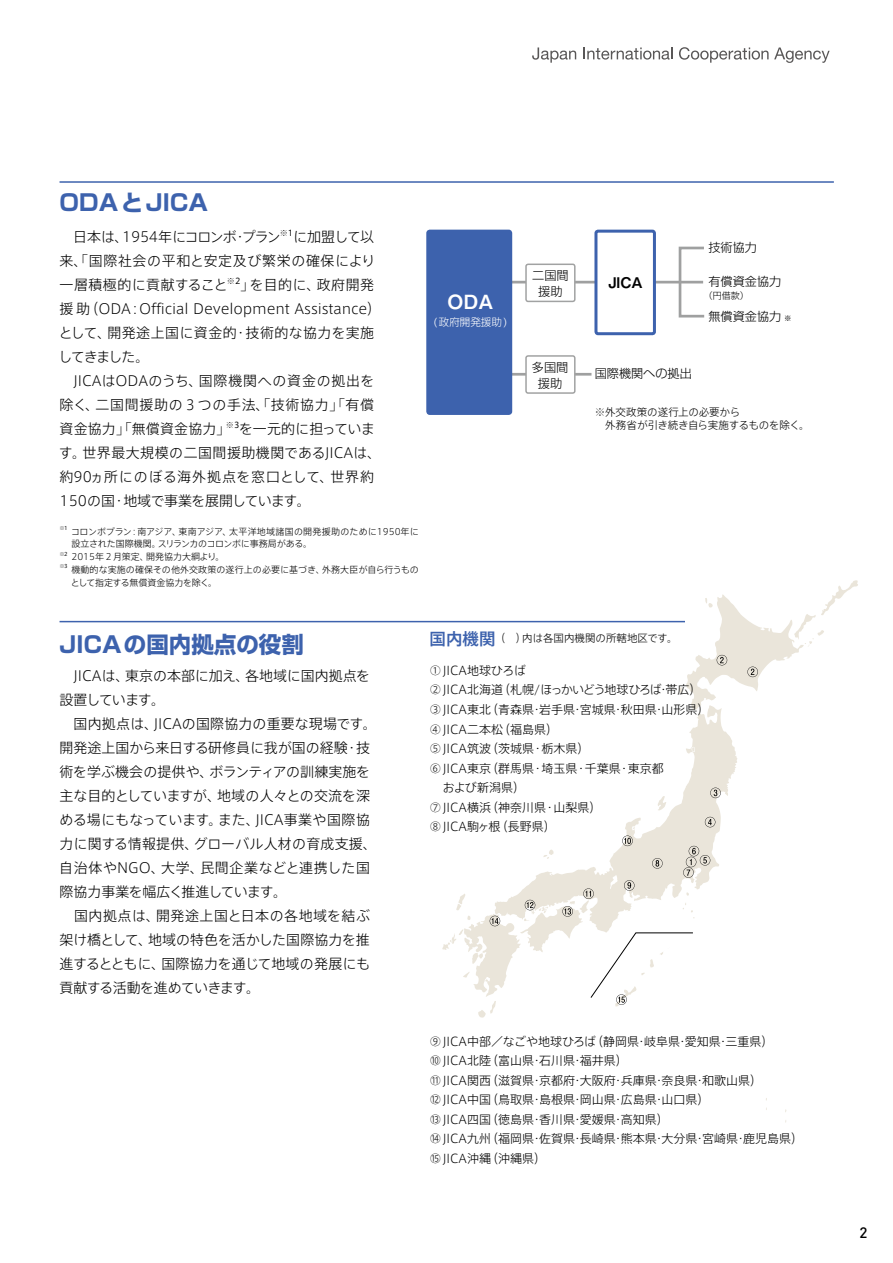
<style>
.page{position:relative;width:893px;height:1263px;background:#fff}
.page>*{position:absolute;margin:0;border:0;box-sizing:border-box;transform-origin:0 0}
.t1{font:700 22.5px "Shin Go Pr 6 N";color:#3d62ad}
.t2{font:19.5px "Midashi Go Pro MB31";color:#fff}
.t3{font:500 15px "DIN";color:#000}
.t4{font:14.7px "Midashi Go Pro MB31";color:#000}
.t5{font:300 13.95px/24px "Axis Std";color:#000}
.t6{font:300 13.95px "Axis Std";letter-spacing:-.02em;color:#000}
.t7{font:300 12.15px/16.2px "Shin Go Pro";color:#000;text-align:center}
.t8{font:300 12px/19.5px "Axis Std";color:#000}
.t9{font:300 10.5px/13.5px "Axis Std";letter-spacing:-.01em;color:#000}
.t10{font:300 10.5px "Shin Go Pro";color:#fff}
.t11{font:300 9px/12.8px "Axis Std";color:#000}
.t12{font:300 9px "Shin Go Pro";color:#000}
.t13{font:8.1px "Axis Std";color:#000}
.t14{font:500 7.5px "Gothic BBB Pro";color:#000}
.t15{font:5.25px "Axis Std";color:#000}
.s1{font-weight:500;font-size:16.5px;color:#3d62ad}
</style>
<div class="page">
<svg style="left:532px;top:47px;width:44px;height:16px"></svg>
<svg style="left:583px;top:47px;width:89px;height:13px"></svg>
<svg style="left:679px;top:47px;width:151px;height:16px"></svg>
<hr style="left:487px;top:281px;width:216px;height:2px;background:#9fa0a0">
<div style="left:679px;top:247px;width:26px;height:70px;border:3px solid #9fa0a0"></div>
<hr style="left:509px;top:373px;width:82px;height:3px;background:#9fa0a0">
<div style="left:526px;top:356px;width:49px;height:37px;background:#fff;border-radius:2px"></div>
<div style="left:525px;top:355px;width:51px;height:39px;border:2px solid #a1a2a2;border-radius:2px"></div>
<div style="left:526px;top:264px;width:49px;height:37px;background:#fff;border-radius:2px"></div>
<div style="left:525px;top:264px;width:51px;height:38px;border:2px solid #a1a2a2;border-radius:2px"></div>
<div style="left:428px;top:231px;width:83px;height:182px;background:#3d62ad;border-radius:2px"></div>
<div style="left:426px;top:230px;width:86px;height:185px;border:3px solid #3d62ad;border-radius:2px"></div>
<div style="left:596px;top:231px;width:58px;height:103px;background:#fff;border-radius:2px"></div>
<div style="left:594px;top:230px;width:62px;height:105px;border:3px solid #3d62ad;border-radius:2px"></div>
<hr style="left:60px;top:181px;width:774px;height:2px;background:#3d62ad">
<hr style="left:60px;top:621px;width:770px;height:1px;background:#3d62ad">
<svg style="left:625px;top:710px;width:112px;height:161px"></svg>
<svg style="left:679px;top:580px;width:179px;height:130px"></svg>
<svg style="left:710px;top:788px;width:11px;height:10px"></svg>
<svg style="left:705px;top:817px;width:10px;height:10px"></svg>
<svg style="left:442px;top:835px;width:268px;height:183px"></svg>
<h1 class="t1" style="left:60px;top:185px;width:150px">ODAとJICA</h1>
<p class="t6" style="left:60px;top:227px;width:223px">　日本は、1954年にコロンボ・プラン</p>
<p class="t13" style="left:280px;top:226px;width:15px">※1</p>
<p class="t5" style="left:60px;top:224px;width:317px;text-align:justify;text-indent:234px">に加盟して以来、「国際社会の平和と安定及び繁栄の確保により一層積極的に貢献すること</p>
<p class="t13" style="left:227px;top:274px;width:15px">※2</p>
<p class="t5" style="left:59px;top:272px;width:324px;text-indent:182px">」を目的に、政府開発援助（ODA：Official Development Assistance）として、開発途上国に資金的・技術的な協力を実施してきました。<br>　JICAはODAのうち、国際機関への資金の拠出を除く、二国間援助の３つの手法、「技術協力」「有償資金協力」「無償資金協力」</p>
<p class="t13" style="left:226px;top:418px;width:15px">※3</p>
<p class="t5" style="left:59px;top:416px;width:324px;text-indent:180px">を一元的に担っています。世界最大規模の二国間援助機関であるJICAは、約90ヵ所にのぼる海外拠点を窓口として、世界約<br>150の国・地域で事業を展開しています。</p>
<p class="t15" style="left:60px;top:524px;width:10px">※1</p>
<p class="t11" style="left:71px;top:524px;width:349px">コロンボプラン：南アジア、東南アジア、太平洋地域諸国の開発援助のために1950年に設立された国際機関。スリランカのコロンボに事務局がある。</p>
<p class="t15" style="left:60px;top:550px;width:10px">※2</p>
<p class="t11" style="left:71px;top:550px;width:155px">2015年２月策定、開発協力大綱より。</p>
<p class="t15" style="left:60px;top:562px;width:10px">※3</p>
<p class="t11" style="left:71px;top:562px;width:349px">機動的な実施の確保その他外交政策の遂行上の必要に基づき、外務大臣が自ら行うものとして指定する無償資金協力を除く。</p>
<h2 class="t2" style="left:448px;top:286px;width:47px">ODA</h2>
<p class="t10" style="left:433px;top:314px;width:75px">(政府開発援助)</p>
<p class="t7" style="left:532px;top:266px;width:38px">二国間援助</p>
<p class="t4" style="left:608px;top:270px;width:36px">JICA</p>
<p class="t7" style="left:532px;top:357px;width:38px">多国間援助</p>
<p class="t7" style="left:595px;top:364px;width:99px">国際機関への拠出</p>
<p class="t7" style="left:708px;top:238px;width:50px">技術協力</p>
<p class="t7" style="left:708px;top:272px;width:74px">有償資金協力</p>
<p class="t12" style="left:704px;top:289px;width:46px">（円借款）</p>
<p class="t7" style="left:708px;top:307px;width:74px">無償資金協力</p>
<p class="t14" style="left:784px;top:312px;width:9px">※</p>
<p class="t9" style="left:595px;top:404px;width:216px">※外交政策の遂行上の必要から<br>　外務省が引き続き自ら実施するものを除く。</p>
<h1 class="t1" style="left:60px;top:626px;width:246px">JICAの国内拠点の役割</h1>
<p class="t5" style="left:59px;top:663px;width:319px">　JICAは、東京の本部に加え、各地域に国内拠点を設置しています。<br>　国内拠点は、JICAの国際協力の重要な現場です。開発途上国から来日する研修員に我が国の経験・技術を学ぶ機会の提供や、ボランティアの訓練実施を主な目的としていますが、地域の人々との交流を深める場にもなっています。また、JICA事業や国際協力に関する情報提供、グローバル人材の育成支援、自治体やNGO、大学、民間企業などと連携した国際協力事業を幅広く推進しています。<br>　国内拠点は、開発途上国と日本の各地域を結ぶ架け橋として、地域の特色を活かした国際協力を推進するとともに、国際協力を通じて地域の発展にも貢献する活動を進めていきます。</p>
<p class="t9" style="left:430px;top:631px;width:250px"><span class="s1">国内機関</span> （　）内は各国内機関の所轄地区です。</p>
<p class="t8" style="left:430px;top:660px;width:98px">①JICA地球ひろば</p>
<p class="t8" style="left:430px;top:679px;width:273px">②JICA北海道（札幌/ほっかいどう地球ひろば・帯広）</p>
<p class="t8" style="left:430px;top:699px;width:281px">③JICA東北（青森県・岩手県・宮城県・秋田県・山形県）</p>
<p class="t8" style="left:430px;top:718px;width:130px">④JICA二本松（福島県）</p>
<p class="t8" style="left:430px;top:738px;width:161px">⑤JICA筑波（茨城県・栃木県）</p>
<p class="t8" style="left:430px;top:757px;width:236px">⑥JICA東京（群馬県・埼玉県・千葉県・東京都</p>
<p class="t8" style="left:443px;top:777px;width:84px">および新潟県）</p>
<p class="t8" style="left:430px;top:796px;width:173px">⑦JICA横浜（神奈川県・山梨県）</p>
<p class="t8" style="left:430px;top:816px;width:128px">⑧JICA駒ヶ根（長野県）</p>
<p class="t8" style="left:430px;top:1030px;width:375px">⑨JICA中部／なごや地球ひろば（静岡県・岐阜県・愛知県・三重県）⑩JICA北陸（富山県・石川県・福井県）<br>⑪JICA関西（滋賀県・京都府・大阪府・兵庫県・奈良県・和歌山県）<br>⑫JICA中国（鳥取県・島根県・岡山県・広島県・山口県）<br>⑬JICA四国（徳島県・香川県・愛媛県・高知県）<br>⑭JICA九州（福岡県・佐賀県・長崎県・熊本県・大分県・宮崎県・鹿児島県）⑮JICA沖縄（沖縄県）</p>
<p class="t3" style="left:859px;top:1222px;width:9px">2</p>
</div>
